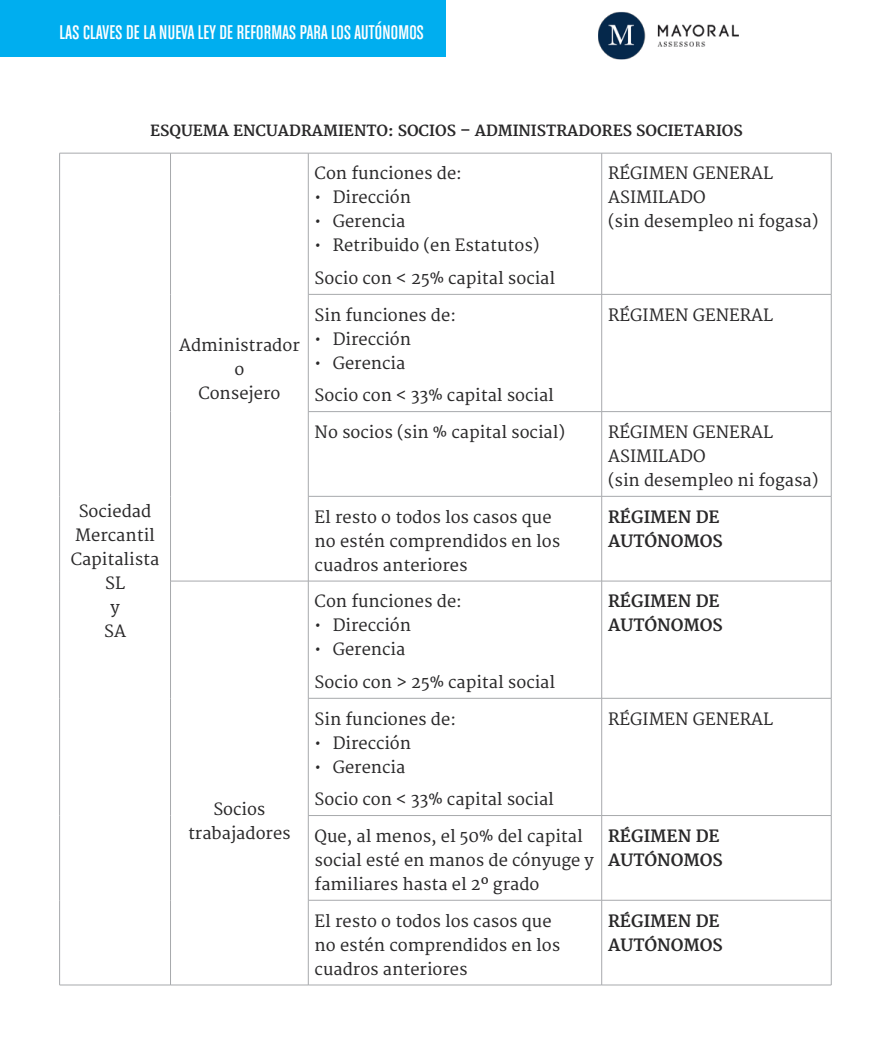
<style>
.page{position:relative;width:893px;height:1063px;background:#fff}
.page>*{position:absolute;margin:0;border:0;box-sizing:border-box;transform-origin:0 0}
.t1{font:21px "Chalet Comprime Cologne Sixty";letter-spacing:.01em;color:#fff}
.t2{font:16.5px/24px "Merriweather";color:#292829}
.t3{font:700 16.5px/24px "Merriweather";color:#292829}
.t4{font:700 15px "Merriweather";color:#292829}
</style>
<div class="page">
<div style="left:0;top:0;width:893px;height:57px;background:#00aeef"></div>
<hr style="left:601px;top:153px;width:1px;height:141px;background:#a7a9ac">
<hr style="left:308px;top:294px;width:294px;height:1px;background:#a7a9ac">
<hr style="left:602px;top:294px;width:229px;height:1px;background:#a7a9ac">
<hr style="left:601px;top:294px;width:1px;height:118px;background:#a7a9ac">
<hr style="left:308px;top:411px;width:294px;height:1px;background:#a7a9ac">
<hr style="left:602px;top:411px;width:229px;height:1px;background:#a7a9ac">
<hr style="left:601px;top:412px;width:1px;height:84px;background:#a7a9ac">
<hr style="left:308px;top:496px;width:294px;height:1px;background:#a7a9ac">
<hr style="left:602px;top:496px;width:229px;height:1px;background:#a7a9ac">
<hr style="left:601px;top:496px;width:1px;height:85px;background:#a7a9ac">
<hr style="left:308px;top:581px;width:294px;height:1px;background:#a7a9ac">
<hr style="left:602px;top:581px;width:229px;height:1px;background:#a7a9ac">
<hr style="left:601px;top:581px;width:1px;height:117px;background:#a7a9ac">
<hr style="left:308px;top:698px;width:294px;height:1px;background:#a7a9ac">
<hr style="left:602px;top:698px;width:229px;height:1px;background:#a7a9ac">
<hr style="left:601px;top:698px;width:1px;height:117px;background:#a7a9ac">
<hr style="left:308px;top:815px;width:294px;height:1px;background:#a7a9ac">
<hr style="left:602px;top:815px;width:229px;height:1px;background:#a7a9ac">
<hr style="left:601px;top:816px;width:1px;height:84px;background:#a7a9ac">
<hr style="left:308px;top:900px;width:294px;height:1px;background:#a7a9ac">
<hr style="left:602px;top:900px;width:229px;height:1px;background:#a7a9ac">
<hr style="left:601px;top:900px;width:1px;height:85px;background:#a7a9ac">
<hr style="left:308px;top:153px;width:294px;height:1px;background:#a7a9ac">
<hr style="left:602px;top:153px;width:229px;height:1px;background:#a7a9ac">
<hr style="left:831px;top:153px;width:1px;height:141px;background:#a7a9ac">
<hr style="left:831px;top:294px;width:1px;height:118px;background:#a7a9ac">
<hr style="left:831px;top:412px;width:1px;height:84px;background:#a7a9ac">
<hr style="left:831px;top:496px;width:1px;height:85px;background:#a7a9ac">
<hr style="left:831px;top:581px;width:1px;height:117px;background:#a7a9ac">
<hr style="left:831px;top:698px;width:1px;height:117px;background:#a7a9ac">
<hr style="left:831px;top:816px;width:1px;height:84px;background:#a7a9ac">
<hr style="left:831px;top:900px;width:1px;height:85px;background:#a7a9ac">
<hr style="left:308px;top:985px;width:294px;height:1px;background:#a7a9ac">
<hr style="left:602px;top:985px;width:229px;height:1px;background:#a7a9ac">
<hr style="left:171px;top:153px;width:137px;height:1px;background:#a7a9ac">
<hr style="left:308px;top:153px;width:1px;height:141px;background:#a7a9ac">
<hr style="left:308px;top:294px;width:1px;height:118px;background:#a7a9ac">
<hr style="left:308px;top:412px;width:1px;height:84px;background:#a7a9ac">
<hr style="left:308px;top:496px;width:1px;height:85px;background:#a7a9ac">
<hr style="left:170px;top:581px;width:138px;height:1px;background:#a7a9ac">
<hr style="left:308px;top:581px;width:1px;height:117px;background:#a7a9ac">
<hr style="left:308px;top:698px;width:1px;height:117px;background:#a7a9ac">
<hr style="left:308px;top:816px;width:1px;height:84px;background:#a7a9ac">
<hr style="left:308px;top:900px;width:1px;height:85px;background:#a7a9ac">
<hr style="left:171px;top:985px;width:137px;height:1px;background:#a7a9ac">
<hr style="left:60px;top:153px;width:111px;height:1px;background:#a7a9ac">
<hr style="left:59px;top:153px;width:1px;height:141px;background:#a7a9ac">
<hr style="left:170px;top:153px;width:1px;height:141px;background:#a7a9ac">
<hr style="left:59px;top:294px;width:1px;height:118px;background:#a7a9ac">
<hr style="left:170px;top:294px;width:1px;height:118px;background:#a7a9ac">
<hr style="left:59px;top:412px;width:1px;height:84px;background:#a7a9ac">
<hr style="left:170px;top:412px;width:1px;height:84px;background:#a7a9ac">
<hr style="left:59px;top:496px;width:1px;height:85px;background:#a7a9ac">
<hr style="left:170px;top:496px;width:1px;height:85px;background:#a7a9ac">
<hr style="left:59px;top:581px;width:1px;height:117px;background:#a7a9ac">
<hr style="left:170px;top:581px;width:1px;height:117px;background:#a7a9ac">
<hr style="left:59px;top:698px;width:1px;height:118px;background:#a7a9ac">
<hr style="left:170px;top:698px;width:1px;height:118px;background:#a7a9ac">
<hr style="left:59px;top:816px;width:1px;height:84px;background:#a7a9ac">
<hr style="left:170px;top:816px;width:1px;height:84px;background:#a7a9ac">
<hr style="left:59px;top:900px;width:1px;height:85px;background:#a7a9ac">
<hr style="left:170px;top:900px;width:1px;height:85px;background:#a7a9ac">
<hr style="left:60px;top:985px;width:111px;height:1px;background:#a7a9ac">
<div style="left:446px;top:0;width:447px;height:60px;background:#fff"></div>
<img style="left:598px;top:12px;width:141px;height:48px">
<p class="t1" style="left:60px;top:20px;width:366px">LAS CLAVES DE LA NUEVA LEY DE REFORMAS PARA LOS AUTÓNOMOS</p>
<p class="t4" style="left:150px;top:122px;width:594px">ESQUEMA ENCUADRAMIENTO: SOCIOS – ADMINISTRADORES SOCIETARIOS</p>
<p class="t2" style="left:71px;top:500px;width:90px;text-align:center">Sociedad<br>Mercantil<br>Capitalista<br>SL<br>y<br>SA</p>
<p class="t2" style="left:179px;top:334px;width:122px;text-align:center">Administrador o<br>Consejero</p>
<p class="t2" style="left:188px;top:798px;width:104px;text-align:center">Socios trabajadores</p>
<p class="t2" style="left:315px;top:162px;width:149px">Con funciones de:</p>
<p class="t2" style="left:315px;top:186px;width:98px">• Dirección</p>
<p class="t2" style="left:315px;top:210px;width:92px">• Gerencia</p>
<p class="t2" style="left:315px;top:230px;width:242px;line-height:32.5px">• Retribuido (en Estatutos)<br>Socio con &lt; 25% capital social</p>
<p class="t2" style="left:315px;top:303px;width:143px">Sin funciones de:</p>
<p class="t2" style="left:315px;top:327px;width:98px">• Dirección</p>
<p class="t2" style="left:315px;top:347px;width:241px;line-height:32.5px">• Gerencia<br>Socio con &lt; 33% capital social</p>
<p class="t2" style="left:608px;top:162px;width:212px">RÉGIMEN GENERAL<br>ASIMILADO<br>(sin desempleo ni fogasa)</p>
<p class="t2" style="left:608px;top:303px;width:167px">RÉGIMEN GENERAL</p>
<p class="t2" style="left:315px;top:421px;width:252px">No socios (sin % capital social)</p>
<p class="t2" style="left:608px;top:421px;width:212px">RÉGIMEN GENERAL<br>ASIMILADO<br>(sin desempleo ni fogasa)</p>
<p class="t2" style="left:315px;top:505px;width:247px">El resto o todos los casos que no estén comprendidos en los cuadros anteriores</p>
<p class="t3" style="left:608px;top:505px;width:116px">RÉGIMEN DE<br>AUTÓNOMOS</p>
<p class="t2" style="left:315px;top:590px;width:149px">Con funciones de:</p>
<p class="t2" style="left:315px;top:614px;width:98px">• Dirección</p>
<p class="t2" style="left:315px;top:634px;width:242px;line-height:32.5px">• Gerencia<br>Socio con &gt; 25% capital social</p>
<p class="t2" style="left:315px;top:707px;width:143px">Sin funciones de:</p>
<p class="t2" style="left:315px;top:731px;width:98px">• Dirección</p>
<p class="t2" style="left:315px;top:751px;width:241px;line-height:32.5px">• Gerencia<br>Socio con &lt; 33% capital social</p>
<p class="t3" style="left:608px;top:590px;width:116px">RÉGIMEN DE<br>AUTÓNOMOS</p>
<p class="t2" style="left:608px;top:707px;width:167px">RÉGIMEN GENERAL</p>
<p class="t2" style="left:315px;top:825px;width:281px">Que, al menos, el 50% del capital social esté en manos de cónyuge y familiares hasta el 2º grado</p>
<p class="t3" style="left:608px;top:825px;width:116px">RÉGIMEN DE<br>AUTÓNOMOS</p>
<p class="t2" style="left:315px;top:909px;width:247px">El resto o todos los casos que no estén comprendidos en los cuadros anteriores</p>
<p class="t3" style="left:608px;top:909px;width:116px">RÉGIMEN DE<br>AUTÓNOMOS</p>
</div>
